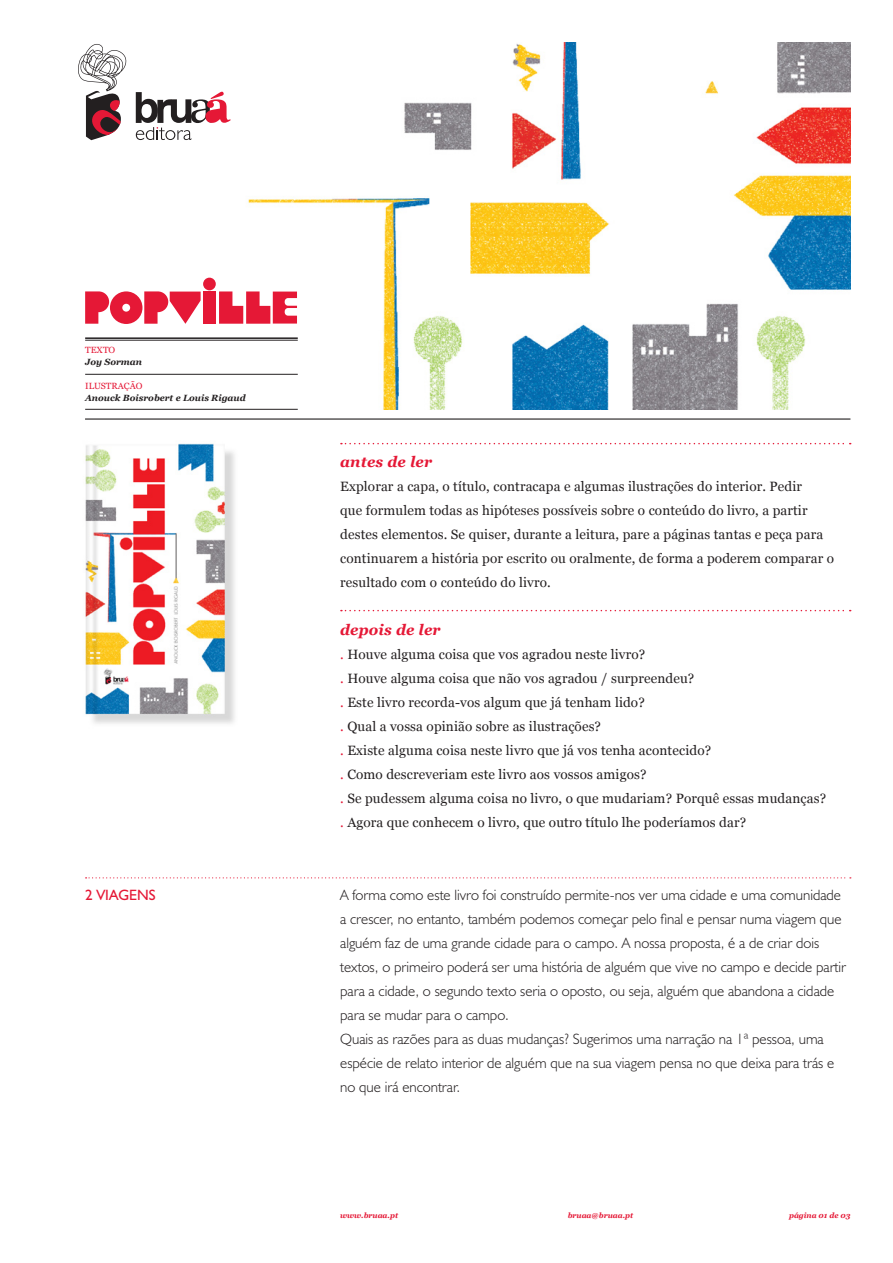
<style>
.page{position:relative;width:893px;height:1263px;background:#fff}
.page>*{position:absolute;margin:0;border:0;box-sizing:border-box;transform-origin:0 0}
.t1{font:300 15px/24px "Humanist 521 BT";color:#231f20}
.t2{font:italic 700 15px "Georgia";letter-spacing:.01em;color:#e51836}
.t3{font:15px "Humanist 521 BT";color:#e51836}
.t4{font:13.5px/24px "Georgia";letter-spacing:.01em;color:#231f20}
.t5{font:italic 700 9px "Georgia";color:#231f20}
.t6{font:9px "Georgia";color:#e51836}
.t7{font:italic 700 7.5px "Georgia";color:#e51836}
.s1{color:#e51836}
</style>
<div class="page">
<svg style="left:86px;top:877px;width:765px;height:1px"></svg>
<svg style="left:341px;top:443px;width:510px;height:1px"></svg>
<svg style="left:341px;top:610px;width:510px;height:1px"></svg>
<img style="left:236px;top:43px;width:614px;height:366px">
<svg style="left:78px;top:44px;width:49px;height:96px"></svg>
<svg style="left:136px;top:92px;width:95px;height:48px"></svg>
<img style="left:85px;top:443px;width:150px;height:281px">
<hr style="left:85px;top:418px;width:765px;height:2px;background:#231f20">
<div style="left:203px;top:292px;width:13px;height:32px;background:#e51836"></div>
<svg style="left:219px;top:291px;width:78px;height:33px"></svg>
<div style="left:203px;top:278px;width:13px;height:12px;background:#e51836;border-radius:50%"></div>
<svg style="left:85px;top:291px;width:116px;height:33px"></svg>
<hr style="left:85px;top:337px;width:213px;height:2px;background:#231f20">
<hr style="left:85px;top:340px;width:213px;height:1px;background:#231f20">
<hr style="left:85px;top:374px;width:213px;height:1px;background:#231f20">
<hr style="left:85px;top:409px;width:213px;height:1px;background:#231f20">
<p class="t6" style="left:85px;top:344px;width:32px">TEXTO</p>
<p class="t5" style="left:85px;top:356px;width:58px">Joy Sorman</p>
<p class="t6" style="left:85px;top:380px;width:59px">ILUSTRAÇÃO</p>
<p class="t5" style="left:85px;top:392px;width:162px">Anouck Boisrobert e Louis Rigaud</p>
<p class="t2" style="left:340px;top:454px;width:93px">antes de ler</p>
<p class="t4" style="left:340px;top:475px;width:495px">Explorar a capa, o título, contracapa e algumas ilustrações do interior. Pedir<br>que formulem todas as hipóteses possíveis sobre o conteúdo do livro, a partir destes elementos. Se quiser, durante a leitura, pare a páginas tantas e peça para continuarem a história por escrito ou oralmente, de forma a poderem comparar o resultado com o conteúdo do livro.</p>
<p class="t2" style="left:340px;top:622px;width:102px">depois de ler</p>
<p class="t4" style="left:340px;top:643px;width:487px"><span class="s1">.</span> Houve alguma coisa que vos agradou neste livro?<br><span class="s1">.</span> Houve alguma coisa que não vos agradou / surpreendeu?<br><span class="s1">.</span> Este livro recorda-vos algum que já tenham lido?<br><span class="s1">.</span> Qual a vossa opinião sobre as ilustrações?<br><span class="s1">.</span> Existe alguma coisa neste livro que já vos tenha acontecido?<br><span class="s1">.</span> Como descreveriam este livro aos vossos amigos?<br><span class="s1">.</span> Se pudessem alguma coisa no livro, o que mudariam? Porquê essas mudanças? <span class="s1">.</span> Agora que conhecem o livro, que outro título lhe poderíamos dar?</p>
<p class="t3" style="left:85px;top:886px;width:72px">2 VIAGENS</p>
<p class="t1" style="left:340px;top:883px;width:507px">A forma como este livro foi construído permite-nos ver uma cidade e uma comunidade a crescer, no entanto, também podemos começar pelo final e pensar numa viagem que alguém faz de uma grande cidade para o campo. A nossa proposta, é a de criar dois textos, o primeiro poderá ser uma história de alguém que vive no campo e decide partir para a cidade, o segundo texto seria o oposto, ou seja, alguém que abandona a cidade para se mudar para o campo.<br>Quais as razões para as duas mudanças? Sugerimos uma narração na 1ª pessoa, uma espécie de relato interior de alguém que na sua viagem pensa no que deixa para trás e no que irá encontrar.</p>
<p class="t7" style="left:340px;top:1211px;width:59px">www.bruaa.pt</p>
<p class="t7" style="left:568px;top:1211px;width:67px">bruaa@bruaa.pt</p>
<p class="t7" style="left:789px;top:1211px;width:63px">página 01 de 03</p>
</div>
